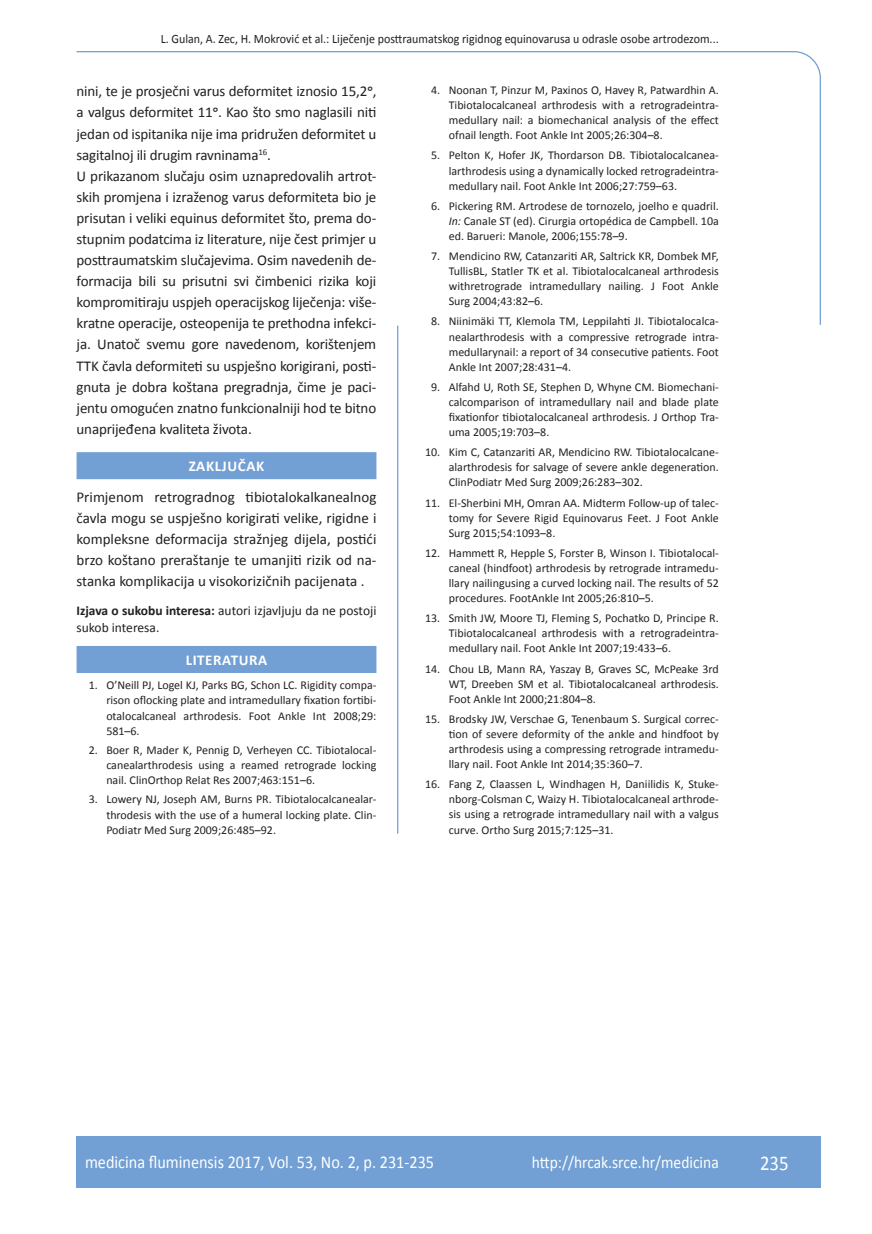
<style>
.page{position:relative;width:872px;height:1234px;background:#fff}
.page>*{position:absolute;margin:0;border:0;box-sizing:border-box;transform-origin:0 0}
.t1{font:21px "Calibri";color:#fff;scale:.9 1}
.t2{font:18px "Calibri";color:#fff;scale:.9 1}
.t3{font:17.25px "Calibri";color:#fff;scale:.9 1}
.t4{font:15px/21.1px "Calibri";letter-spacing:-.01em;color:#231f20}
.t5{font:700 15px "Calibri";letter-spacing:.04em;color:#fff}
.t6{font:13.5px/16.6px "Calibri";color:#231f20}
.t7{font:12.75px "Calibri";color:#231f20;scale:.94 1}
.t8{font:12px/15px "Calibri";color:#231f20;text-align:justify}
.s1{font-weight:700}
.s2{font-style:italic}
</style>
<div class="page">
<svg style="left:76px;top:51px;width:745px;height:275px"></svg>
<hr style="left:397px;top:325px;width:1px;height:508px;background:#729fd4">
<div style="left:77px;top:1135px;width:744px;height:51px;background:#729fd4"></div>
<div style="left:77px;top:452px;width:299px;height:27px;background:#729fd4"></div>
<div style="left:77px;top:645px;width:299px;height:27px;background:#729fd4"></div>
<p class="t7" style="left:161px;top:30px;width:595px">L. Gulan, A. Zec, H. Mokrović et al.: Liječenje posttraumatskog rigidnog equinovarusa u odrasle osobe artrodezom...</p>
<p class="t4" style="left:77px;top:80px;width:301px">nini, te je prosječni varus deformitet iznosio 15,2o, a valgus deformitet 11o. Kao što smo naglasili niti jedan od ispitanika nije ima pridružen deformitet u sagitalnoj ili drugim ravninama<sup>16</sup>.<br>U prikazanom slučaju osim uznapredovalih artrot&shy;skih promjena i izraženog varus deformiteta bio je prisutan i veliki equinus deformitet što, prema do&shy;stupnim podatcima iz literature, nije čest primjer u posttraumatskim slučajevima. Osim navedenih de&shy;formacija bili su prisutni svi čimbenici rizika koji kompromitiraju uspjeh operacijskog liječenja: više&shy;kratne operacije, osteopenija te prethodna infekci&shy;ja. Unatoč svemu gore navedenom, korištenjem TTK čavla deformiteti su uspješno korigirani, posti&shy;gnuta je dobra koštana pregradnja, čime je paci&shy;jentu omogućen znatno funkcionalniji hod te bitno unaprijeđena kvaliteta života.</p>
<p class="t5" style="left:189px;top:456px;width:77px">ZAKLJUČAK</p>
<p class="t4" style="left:77px;top:485px;width:301px;text-align:justify">Primjenom retrogradnog tibiotalokalkanealnog čavla mogu se uspješno korigirati velike, rigidne i kompleksne deformacija stražnjeg dijela, postići brzo koštano preraštanje te umanjiti rizik od na&shy;stanka komplikacija u visokorizičnih pacijenata .</p>
<p class="t6" style="left:77px;top:601px;width:301px"><span class="s1">Izjava o sukobu interesa:</span> autori izjavljuju da ne postoji sukob interesa.</p>
<p class="t5" style="left:186px;top:650px;width:83px">LITERATURA</p>
<p class="t8" style="left:106px;top:677px;width:272px;text-indent:-18px">1. O’Neill PJ, Logel KJ, Parks BG, Schon LC. Rigidity compa&shy;rison oflocking plate and intramedullary fixation fortibi&shy;otalocalcaneal arthrodesis. Foot Ankle Int 2008;29:<br>581–6.</p>
<p class="t8" style="left:106px;top:741px;width:271px;text-indent:-18px">2. Boer R, Mader K, Pennig D, Verheyen CC. Tibiotalocal&shy;canealarthrodesis using a reamed retrograde locking nail. ClinOrthop Relat Res 2007;463:151–6.</p>
<p class="t8" style="left:106px;top:791px;width:271px;text-indent:-18px">3. Lowery NJ, Joseph AM, Burns PR. Tibiotalocalcanealar&shy;throdesis with the use of a humeral locking plate. Clin-Podiatr Med Surg 2009;26:485–92.</p>
<p class="t8" style="left:449px;top:82px;width:272px;text-indent:-18px">4. Noonan T, Pinzur M, Paxinos O, Havey R, Patwardhin A.<br>Tibiotalocalcaneal arthrodesis with a retrogradeintra&shy;medullary nail: a biomechanical analysis of the effect ofnail length. Foot Ankle Int 2005;26:304–8.</p>
<p class="t8" style="left:449px;top:147px;width:271px;text-indent:-18px">5. Pelton K, Hofer JK, Thordarson DB. Tibiotalocalcanea&shy;larthrodesis using a dynamically locked retrogradeintra&shy;medullary nail. Foot Ankle Int 2006;27:759–63.</p>
<p class="t8" style="left:449px;top:198px;width:271px;text-indent:-18px">6. Pickering RM. Artrodese de tornozelo, joelho e quadril.<br><span class="s2">In:</span> Canale ST (ed). Cirurgia ortopédica de Campbell. 10a ed. Barueri: Manole, 2006;155:78–9.</p>
<p class="t8" style="left:449px;top:248px;width:271px;text-indent:-18px">7. Mendicino RW, Catanzariti AR, Saltrick KR, Dombek MF, TullisBL, Statler TK et al. Tibiotalocalcaneal arthrodesis withretrograde intramedullary nailing. J Foot Ankle Surg 2004;43:82–6.</p>
<p class="t8" style="left:449px;top:313px;width:271px;text-indent:-18px">8. Niinimäki TT, Klemola TM, Leppilahti JI. Tibiotalocalca&shy;nealarthrodesis with a compressive retrograde intra&shy;medullarynail: a report of 34 consecutive patients. Foot Ankle Int 2007;28:431–4.</p>
<p class="t8" style="left:449px;top:379px;width:272px;text-indent:-18px">9. Alfahd U, Roth SE, Stephen D, Whyne CM. Biomechani&shy;calcomparison of intramedullary nail and blade plate fixationfor tibiotalocalcaneal arthrodesis. J Orthop Tra&shy;uma 2005;19:703–8.</p>
<p class="t8" style="left:449px;top:444px;width:271px;text-indent:-24px">10. Kim C, Catanzariti AR, Mendicino RW. Tibiotalocalcane&shy;alarthrodesis for salvage of severe ankle degeneration.<br>ClinPodiatr Med Surg 2009;26:283–302.</p>
<p class="t8" style="left:449px;top:494px;width:271px;text-indent:-24px">11. El-Sherbini MH, Omran AA. Midterm Follow-up of talec&shy;tomy for Severe Rigid Equinovarus Feet. J Foot Ankle Surg 2015;54:1093–8.</p>
<p class="t8" style="left:449px;top:544px;width:272px;text-indent:-24px">12. Hammett R, Hepple S, Forster B, Winson I. Tibiotalocal&shy;caneal (hindfoot) arthrodesis by retrograde intramedu&shy;llary nailingusing a curved locking nail. The results of 52 procedures. FootAnkle Int 2005;26:810–5.</p>
<p class="t8" style="left:449px;top:610px;width:271px;text-indent:-24px">13. Smith JW, Moore TJ, Fleming S, Pochatko D, Principe R.<br>Tibiotalocalcaneal arthrodesis with a retrogradeintra&shy;medullary nail. Foot Ankle Int 2007;19:433–6.</p>
<p class="t8" style="left:449px;top:660px;width:271px;text-indent:-24px">14. Chou LB, Mann RA, Yaszay B, Graves SC, McPeake 3rd WT, Dreeben SM et al. Tibiotalocalcaneal arthrodesis.<br>Foot Ankle Int 2000;21:804–8.</p>
<p class="t8" style="left:449px;top:710px;width:272px;text-indent:-24px">15. Brodsky JW, Verschae G, Tenenbaum S. Surgical correc&shy;tion of severe deformity of the ankle and hindfoot by arthrodesis using a compressing retrograde intramedu&shy;llary nail. Foot Ankle Int 2014;35:360–7.</p>
<p class="t8" style="left:449px;top:776px;width:272px;text-indent:-24px">16. Fang Z, Claassen L, Windhagen H, Daniilidis K, Stuke&shy;nborg-Colsman C, Waizy H. Tibiotalocalcaneal arthrode&shy;sis using a retrograde intramedullary nail with a valgus curve. Ortho Surg 2015;7:125–31.</p>
<h2 class="t2" style="left:85px;top:1150px;width:389px">medicina fluminensis 2017, Vol. 53, No. 2, p. 231-235</h2>
<h3 class="t3" style="left:532px;top:1151px;width:209px">http://hrcak.srce.hr/medicina</h3>
<h1 class="t1" style="left:760px;top:1149px;width:33px">235</h1>
</div>
